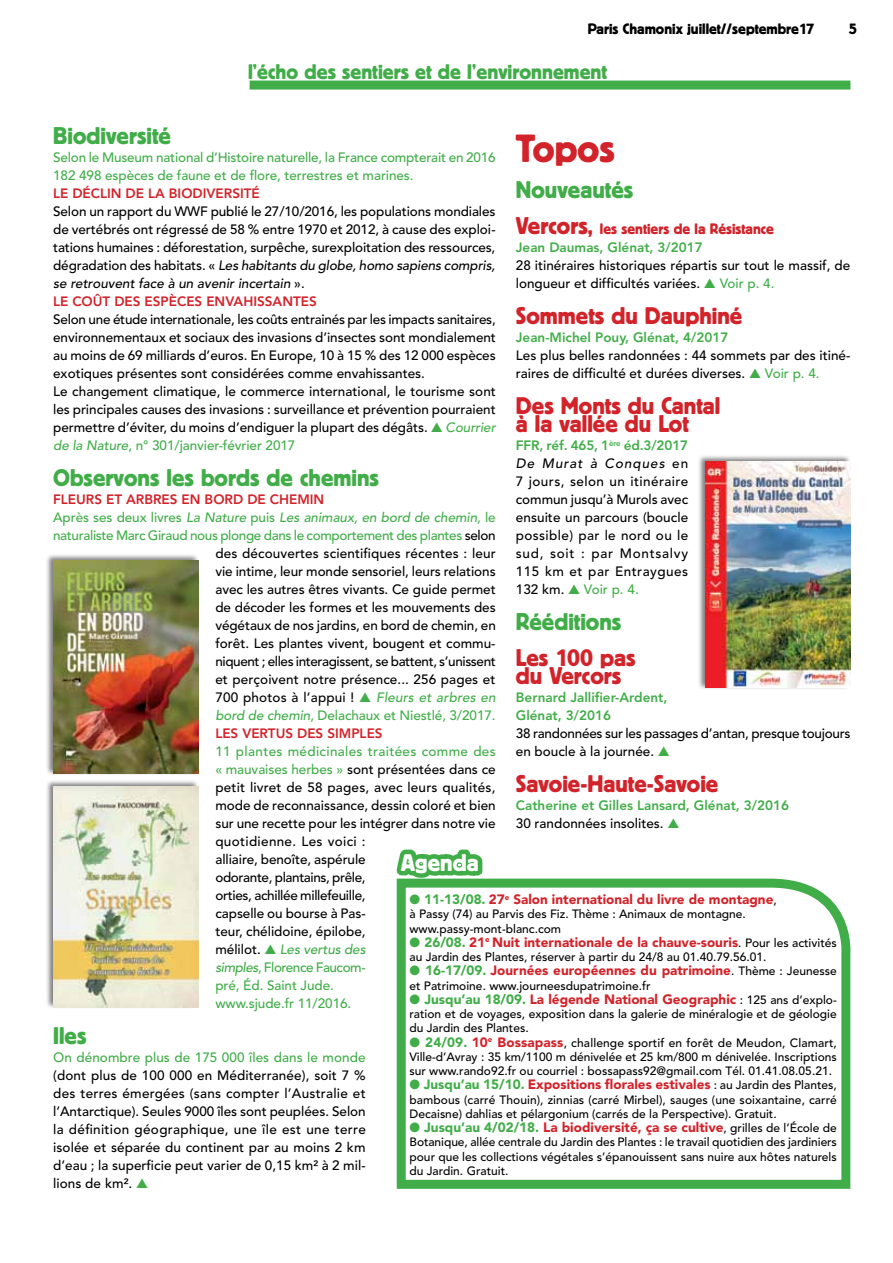
<style>
.page{position:relative;width:893px;height:1263px;background:#fff}
.page>*{position:absolute;margin:0;border:0;box-sizing:border-box;transform-origin:0 0}
.t1{font:39px "Block BE";color:#d2232a}
.t2{font:24px/18px "Block BE";color:#d2232a}
.t3{font:24px "Block BE";color:#41ad49}
.t4{font:24px "Block BE";color:#fff}
.t5{font:21px "Block BE";color:#41ad49}
.t6{font:15px "Block BE";color:#000}
.t7{font:15px "Block BE";color:#d2232a}
.t8{font:500 13.5px/18px "Avenir";color:#000}
.t9{font:900 13.5px "Avenir";color:#d2232a}
.t10{font:500 13.5px/18px "Avenir";letter-spacing:-.015em;color:#41ad49}
.t11{font:800 13.5px/18px "Avenir";color:#41ad49}
.t12{font:800 13.5px "Avenir";color:#d2232a}
.t13{font:500 13.5px/18px "Avenir";letter-spacing:-.02em;color:#000}
.t14{font:italic 500 13.5px "Avenir";letter-spacing:-.005em;color:#41ad49}
.t15{font:500 13.5px "Avenir";letter-spacing:-.03em;color:#000}
.t16{font:500 13.5px "Avenir";letter-spacing:.005em;color:#41ad49}
.t17{font:500 12px/14.2px "Avenir";color:#000}
.s1{font-style:italic}
.s2{font-weight:800;color:#d2232a}
.s3{font-size:24px}
.s4{color:#41ad49}
.s5{font-weight:800;color:#41ad49}
.s6{font-weight:500;color:#000}
.s7{font-style:italic;color:#41ad49}
.s8{font-style:normal}
.s9{color:#000}
.s10{font-weight:500;font-size:12px;color:#000}
.s11{font-weight:900;font-size:13.5px;color:#41ad49}
.s12{font-weight:900;font-size:13.5px;color:#d2232a}
</style>
<div class="page">
<div style="left:697px;top:454px;width:154px;height:236px;background:#000;opacity:.5"></div>
<img style="left:705px;top:461px;width:145px;height:227px">
<div style="left:250px;top:81px;width:600px;height:9px;background:#41ad49"></div>
<div style="left:45px;top:553px;width:154px;height:223px;background:#000;opacity:.5"></div>
<img style="left:53px;top:560px;width:145px;height:214px">
<div style="left:45px;top:780px;width:154px;height:229px;background:#000;opacity:.5"></div>
<img style="left:53px;top:787px;width:145px;height:220px">
<svg style="left:396px;top:878px;width:455px;height:311px"></svg>
<svg style="left:396px;top:849px;width:91px;height:64px"></svg>
<p class="t6" style="left:588px;top:20px;width:228px">Paris Chamonix juillet//septembre17</p>
<p class="t6" style="left:849px;top:20px;width:9px">5</p>
<h3 class="t5" style="left:248px;top:60px;width:361px">l’écho des sentiers et de l’environnement</h3>
<h2 class="t3" style="left:53px;top:122px;width:119px">Biodiversité</h2>
<p class="t10" style="left:53px;top:149px;width:444px">Selon le Museum national d’Histoire naturelle, la France compterait en 2016<br>182 498 espèces de faune et de flore, terrestres et marines.</p>
<p class="t12" style="left:53px;top:185px;width:208px">LE DÉCLIN DE LA BIODIVERSITÉ</p>
<p class="t8" style="left:53px;top:203px;width:444px">Selon un rapport du WWF publié le 27/10/2016, les populations mondiales de vertébrés ont régressé de 58 % entre 1970 et 2012, à cause des exploi&shy;tations humaines : déforestation, surpêche, surexploitation des ressources, dégradation des habitats. « <span class="s1">Les habitants du globe, homo sapiens compris, se retrouvent face à un avenir incertain</span> ».<br><span class="s2">LE COÛT DES ESPÈCES ENVA</span></p>
<h1 class="t1" style="left:516px;top:127px;width:101px">Topos</h1>
<h2 class="t3" style="left:516px;top:176px;width:119px">Nouveautés</h2>
<p class="t7" style="left:516px;top:220px;width:260px"><span class="s3">Vercors,</span> les sentiers de la Résistance</p>
<p class="t11" style="left:516px;top:238px;width:188px">JEAN DAUMAS, GLÉNAT, 3/2017</p>
<p class="t8" style="left:516px;top:257px;width:336px">28 itinéraires historiques répartis sur tout le massif, de longueur et difficultés variées. <span class="s4">▲ Voir p. 4.</span></p>
<h2 class="t2" style="left:516px;top:306px;width:228px">Sommets du Dauphiné</h2>
<p class="t11" style="left:516px;top:328px;width:214px">JEAN-M ICHEL POUY, GLÉNAT, 4/2017</p>
<p class="t8" style="left:516px;top:347px;width:336px">Les plus belles randonnées : 44 sommets par des itiné&shy;raires de difficulté et durées diverses. <span class="s4">▲ Voir p. 4.</span></p>
<h2 class="t2" style="left:516px;top:396px;width:206px">Des Monts du Cantal à la vallée du Lot</h2>
<p class="t8" style="left:516px;top:437px;width:174px;text-align:justify"><span class="s5">FFR, RÉF. 465, 1</span><sup>ÈRE</sup> <span class="s5">ÉD.3/2017<br></span><span class="s1">De Murat à Conques</span> en 7 jours, selon un itinéraire commun jusqu’à Murols avec ensuite un parcours (boucle possible) par le nord ou le sud, soit : par Montsalvy 115 km et par Entraygues 132 km. <span class="s4">▲ Voir p. 4.</span></p>
<h2 class="t3" style="left:516px;top:608px;width:107px">Rééditions</h2>
<h2 class="t2" style="left:516px;top:648px;width:121px">Les 100 pas du Vercors</h2>
<p class="t11" style="left:516px;top:688px;width:153px">BERNARD JALLIFIER-ARDENT,<br>GLÉNAT, 3/2016</p>
<p class="t13" style="left:516px;top:725px;width:336px">38 randonnées sur les passages d’antan, presque toujours en boucle à la journée. <span class="s4">▲</span></p>
<h2 class="t2" style="left:516px;top:774px;width:204px">Savoie-Haute-Savoie</h2>
<p class="t11" style="left:516px;top:796px;width:275px">CATHERINE ET GILLES LANSARD, GLÉNAT, 3/2016<br><span class="s6">30 randonnées insolites.</span> ▲</p>
<p class="t12" style="left:243px;top:293px;width:40px">HISSANT</p>
<p class="t12" style="left:301px;top:293px;width:17px">ES</p>
<p class="t8" style="left:53px;top:311px;width:444px">Selon une étude internationale, les coûts entrainés par les impacts sanitaires, environnementaux et sociaux des invasions d’insectes sont mondialement au moins de 69 milliards d’euros. En Europe, 10 à 15 % des 12 000 espèces exotiques présentes sont considérées comme envahissantes.<br>Le changement climatique, le commerce international, le tourisme sont les principales causes des invasions : surveillance et prévention pourraient permettre d’éviter, du moins d’endiguer la plupart des dégâts. <span class="s4">▲</span> <span class="s7">Courrier de la Nature</span><span class="s4">, n° 301/janvier-février 2017</span></p>
<h2 class="t3" style="left:53px;top:464px;width:327px">Observons les bords de chemins</h2>
<p class="t12" style="left:53px;top:491px;width:83px">FLEURS ET ARBR</p>
<p class="t12" style="left:162px;top:491px;width:156px">ES EN BORD DE CHEMIN</p>
<p class="t14" style="left:53px;top:510px;width:444px"><span class="s8">Après ses deux livres</span> La Nature <span class="s8">puis</span> Les animaux, en bord de chemin<span class="s8">, le</span></p>
<p class="t10" style="left:53px;top:527px;width:444px">naturaliste Marc Giraud nous plonge dans le comportement des plantes <span class="s9">selon</span></p>
<p class="t8" style="left:215px;top:545px;width:282px">des découvertes scientifiques récentes : leur</p>
<p class="t8" style="left:215px;top:563px;width:282px">vie intime, leur monde sensoriel, leurs relations</p>
<p class="t8" style="left:215px;top:581px;width:282px">avec les autres êtres vivants. Ce guide permet</p>
<p class="t8" style="left:215px;top:599px;width:282px">de décoder les formes et les mouvements des</p>
<p class="t8" style="left:215px;top:617px;width:282px">végétaux de nos jardins, en bord de chemin, en</p>
<p class="t8" style="left:215px;top:635px;width:282px">forêt. Les plantes vivent, bougent et commu-</p>
<p class="t15" style="left:215px;top:653px;width:282px">niquent ; elles interagissent, se battent, s’unissent</p>
<p class="t8" style="left:215px;top:671px;width:282px">et perçoivent notre présence... 256 pages et</p>
<p class="t8" style="left:215px;top:689px;width:282px">700 photos à l’appui ! <span class="s4">▲</span> <span class="s7">Fleurs et arbres en</span></p>
<p class="t10" style="left:215px;top:707px;width:282px"><span class="s1">bord de chemin</span>, Delachaux et Niestlé, 3/2017.</p>
<p class="t12" style="left:215px;top:725px;width:169px">LES VERTUS DES SIMPLES</p>
<p class="t8" style="left:215px;top:743px;width:282px"><span class="s4">11 plantes médicinales traitées comme des « mauvaises herbes »</span> sont présentées dans ce petit livret de 58 pages, avec leurs qualités, mode de reconnaissance, dessin coloré et bien sur une recette pour les intégrer dans notre vie quotidienne. Les voici :<br>alliaire, benoîte, aspérule<br>odorante, plantains, prêle,<br>orties, achillée millefeuille,<br>capselle ou bourse à Pas-<br>teur, chélidoine, épilobe,<br>mélilot. <span class="s4">▲</span> <span class="s7">Les vertus des<br>simples</span><span class="s4">, Florence Faucom-<br>pré, Éd. Saint Jude.<br>www.sjude.fr 11/2016.</span></p>
<h2 class="t3" style="left:53px;top:1022px;width:35px">Iles</h2>
<p class="t16" style="left:53px;top:1050px;width:314px">On dénombre plus de 175 000 îles dans le monde</p>
<p class="t8" style="left:53px;top:1067px;width:314px;text-align:justify">(dont plus de 100 000 en Méditerranée), soit 7 % des terres émergées (sans compter l’Australie et l’Antarctique). Seules 9000 îles sont peuplées. Selon la définition géographique, une île est une terre isolée et séparée du continent par au moins 2 km d’eau ; la superficie peut varier de 0,15 km² à 2 mil&shy;lions de km². <span class="s4">▲</span></p>
<h2 class="t4" style="left:401px;top:849px;width:79px">Agenda</h2>
<p class="t9" style="left:410px;top:891px;width:369px"><span class="s4">● 11-13/08.</span> 27<sup>e</sup> Salon international du livre de montagne<span class="s10">,</span></p>
<p class="t17" style="left:409px;top:907px;width:338px">à Passy (74) au Parvis des Fiz. Thème : Animaux de montagne. www.passy-mont-blanc.com</p>
<p class="t9" style="left:410px;top:934px;width:429px"><span class="s4">● 26/08.</span> 21<sup>e</sup> Nuit internationale de la chauve-souris<span class="s10">. Pour les activités</span></p>
<p class="t17" style="left:410px;top:950px;width:359px">au Jardin des Plantes, réserver à partir du 24/8 au 01.40.79.56.01.</p>
<p class="t9" style="left:410px;top:962px;width:429px"><span class="s4">● 16-17/09.</span> Journées européennes du patrimoine<span class="s10">. Thème : Jeunesse</span></p>
<p class="t17" style="left:409px;top:979px;width:242px">et Patrimoine. www.journeesdupatrimoine.fr</p>
<p class="t9" style="left:410px;top:991px;width:429px"><span class="s4">● Jusqu’au 18/09.</span> La légende National Geographic <span class="s10">: 125 ans d’explo-</span></p>
<p class="t17" style="left:409px;top:1007px;width:429px">ration et de voyages, exposition dans la galerie de minéralogie et de géologie du Jardin des Plantes.</p>
<p class="t17" style="left:410px;top:1036px;width:429px;text-align:justify"><span class="s4">●</span> <span class="s11">24/09.</span> <span class="s12">10</span><sup>e</sup> <span class="s12">Bossapass</span>, challenge sportif en forêt de Meudon, Clamart, Ville-d’Avray : 35 km/1100 m dénivelée et 25 km/800 m dénivelée. Inscriptions sur www.rando92.fr ou courriel : bossapass92@gmail.com Tél. 01.41.08.05.21.</p>
<p class="t9" style="left:410px;top:1076px;width:429px"><span class="s4">● Jusqu’au 15/10.</span> Expositions florales estivales <span class="s10">: au Jardin des Plantes,</span></p>
<p class="t17" style="left:410px;top:1093px;width:429px">bambous (carré Thouin), zinnias (carré Mirbel), sauges (une soixantaine, carré<br>Decaisne) dahlias et pélargonium (carrés de la Perspective). Gratuit.</p>
<p class="t9" style="left:410px;top:1119px;width:429px"><span class="s4">● Jusqu’au 4/02/18.</span> La biodiversité, ça se cultive<span class="s10">, grilles de l’École de</span></p>
<p class="t17" style="left:409px;top:1135px;width:429px;text-align:justify">Botanique, allée centrale du Jardin des Plantes : le travail quotidien des jardiniers pour que les collections végétales s’épanouissent sans nuire aux hôtes naturels du Jardin. Gratuit.</p>
</div>
